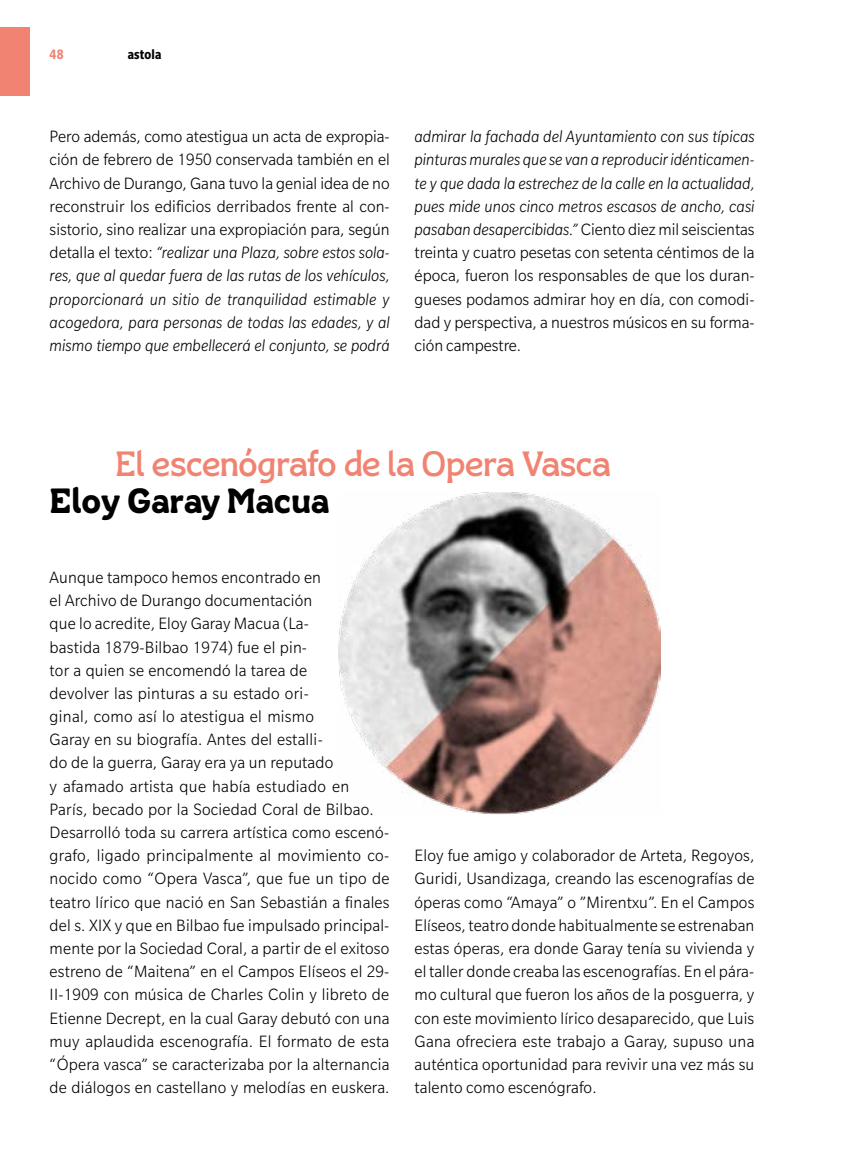
<style>
.page{position:relative;width:844px;height:1166px;background:#fff}
.page>*{position:absolute;margin:0;border:0;box-sizing:border-box;transform-origin:0 0}
.t1{font:500 35px "Zafrada";letter-spacing:.005em;color:#f08372}
.t2{font:35px "Zafrada Bold Round";letter-spacing:.01em;color:#000}
.t3{font:300 17.85px/23.3px "Slate Pro";letter-spacing:.01em;color:#000;text-align:justify;scale:.96 1}
.t4{font:700 condensed 14.88px "Slate Pro";letter-spacing:.01em;color:#000}
.t5{font:700 condensed 14.88px "Slate Pro";color:#f08372}
.s1{font-style:italic}
</style>
<div class="page">
<img style="left:338px;top:492px;width:321px;height:323px">
<div style="left:0;top:28px;width:30px;height:68px;background:#f08372"></div>
<p class="t5" style="left:50px;top:47px;width:15px">48</p>
<p class="t4" style="left:128px;top:47px;width:35px">astola</p>
<p class="t3" style="left:50px;top:125px;width:356px">Pero además, como atestigua un acta de expropia&shy;ción de febrero de 1950 conservada también en el Archivo de Durango, Gana tuvo la genial idea de no reconstruir los edificios derribados frente al con&shy;sistorio, sino realizar una expropiación para, según detalla el texto: <span class="s1">“realizar una Plaza, sobre estos sola&shy;res, que al quedar fuera de las rutas de los vehículos, proporcionará un sitio de tranquilidad estimable y acogedora, para personas de todas las edades, y al mismo tiempo que embellecerá el conjunto, se podrá</span></p>
<p class="t3" style="left:414px;top:125px;width:356px"><span class="s1">admirar la fachada del Ayuntamiento con sus típicas pinturas murales que se van a reproducir idénticamen&shy;te y que dada la estrechez de la calle en la actualidad, pues mide unos cinco metros escasos de ancho, casi pasaban desapercibidas.”</span> Ciento diez mil seiscientas treinta y cuatro pesetas con setenta céntimos de la época, fueron los responsables de que los duran&shy;gueses podamos admirar hoy en día, con comodi&shy;dad y perspectiva, a nuestros músicos en su forma&shy;ción campestre.</p>
<h1 class="t1" style="left:115px;top:442px;width:496px">El escenógrafo de la Opera Vasca</h1>
<h1 class="t2" style="left:50px;top:479px;width:280px">Eloy Garay Macua</h1>
<p class="t3" style="left:50px;top:565px;width:355px;text-align:left">Aunque tampoco hemos encontrado en<br>el Archivo de Durango documentación<br>que lo acredite, Eloy Garay Macua (La-<br>bastida 1879-Bilbao 1974) fue el pin-<br>tor a quien se encomendó la tarea de<br>devolver las pinturas a su estado ori-<br>ginal, como así lo atestigua el mismo<br>Garay en su biografía. Antes del estalli-<br>do de la guerra, Garay era ya un reputado<br>y afamado artista que había estudiado en París, becado por la Sociedad Coral de Bilbao.<br>Desarrolló toda su carrera artística como escenó&shy;grafo, ligado principalmente al movimiento co&shy;nocido como “Opera Vasca”, que fue un tipo de teatro lírico que nació en San Sebastián a finales del s. XIX y que en Bilbao fue impulsado principal&shy;mente por la Sociedad Coral, a partir de el exitoso estreno de “Maitena” en el Campos Elíseos el 29- II-1909 con música de Charles Colin y libreto de Etienne Decrept, en la cual Garay debutó con una muy aplaudida escenografía. El formato de esta “Ópera vasca” se caracterizaba por la alternancia de diálogos en castellano y melodías en euskera.</p>
<p class="t3" style="left:414px;top:844px;width:355px">Eloy fue amigo y colaborador de Arteta, Regoyos, Guridi, Usandizaga, creando las escenografías de óperas como “Amaya” o ”Mirentxu”. En el Campos Elíseos, teatro donde habitualmente se estrenaban estas óperas, era donde Garay tenía su vivienda y el taller donde creaba las escenografías. En el pára&shy;mo cultural que fueron los años de la posguerra, y con este movimiento lírico desaparecido, que Luis Gana ofreciera este trabajo a Garay, supuso una auténtica oportunidad para revivir una vez más su talento como escenógrafo.</p>
</div>
